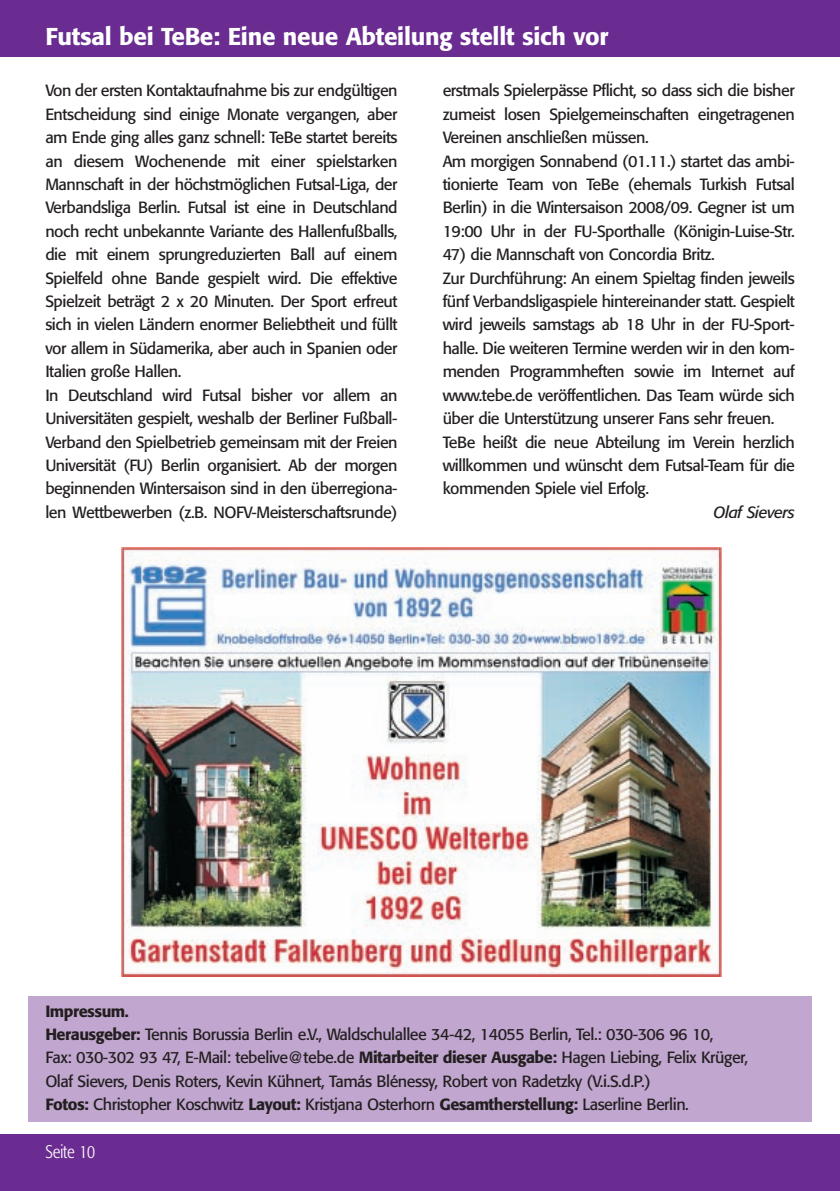
<style>
.page{position:relative;width:840px;height:1191px;background:#fff}
.page>*{position:absolute;margin:0;border:0;box-sizing:border-box;transform-origin:0 0}
.t1{font:500 24px "FO16";color:#fff}
.t2{font:300 condensed 18px "FO16";color:#fff}
.t3{font:16px/23.4px "FO16";letter-spacing:-.015em;color:#231f20}
.t4{font:italic 16px "FO16";letter-spacing:-.015em;color:#231f20}
.s1{font-weight:500}
.s2{font-family:"Helvetica"}
</style>
<div class="page">
<div style="left:28px;top:996px;width:783px;height:125px;background:#c1a7cf"></div>
<div style="left:0;top:0;width:839px;height:57px;background:#6a2c91"></div>
<div style="left:0;top:1134px;width:839px;height:57px;background:#6a2c91"></div>
<img style="left:121px;top:547px;width:599px;height:429px">
<h1 class="t1" style="left:45px;top:23px;width:564px">Futsal bei TeBe: Eine neue Abteilung stellt sich vor</h1>
<p class="t3" style="left:45px;top:79px;width:353px">Von der ersten Kontaktaufnahme bis zur endgültigen Entscheidung sind einige Monate vergangen, aber am Ende ging alles ganz schnell: TeBe startet bereits an diesem Wochenende mit einer spielstarken Mannschaft in der höchstmöglichen Futsal-Liga, der Verbandsliga Berlin. Futsal ist eine in Deutschland noch recht unbekannte Variante des Hallenfußballs, die mit einem sprungreduzierten Ball auf einem Spielfeld ohne Bande gespielt wird. Die effektive Spielzeit beträgt 2 x 20 Minuten. Der Sport erfreut sich in vielen Ländern enormer Beliebtheit und füllt vor allem in Südamerika, aber auch in Spanien oder Italien große Hallen.<br>In Deutschland wird Futsal bisher vor allem an Universitäten gespielt, weshalb der Berliner Fußball-Verband den Spielbetrieb gemeinsam mit der Freien Universität (FU) Berlin organisiert. Ab der morgen beginnenden Wintersaison sind in den überregiona&shy;len Wettbewerben (z.B. NOFV-Meisterschaftsrunde)</p>
<p class="t3" style="left:442px;top:79px;width:353px">erstmals Spielerpässe Pflicht, so dass sich die bisher zumeist losen Spielgemeinschaften eingetragenen Vereinen anschließen müssen.<br>Am morgigen Sonnabend (01.11.) startet das ambi&shy;tionierte Team von TeBe (ehemals Turkish Futsal Berlin) in die Wintersaison 2008/09. Gegner ist um 19:00 Uhr in der FU-Sporthalle (Königin-Luise-Str.</p>
<p class="t3" style="left:442px;top:243px;width:353px">47) die Mannschaft von Concordia Britz.<br>Zur Durchführung: An einem Spieltag finden jeweils fünf Verbandsligaspiele hintereinander statt. Gespielt wird jeweils samstags ab 18 Uhr in der FU-Sport&shy;halle. Die weiteren Termine werden wir in den kom&shy;menden Programmheften sowie im Internet auf www.tebe.de veröffentlichen. Das Team würde sich über die Unterstützung unserer Fans sehr freuen.<br>TeBe heißt die neue Abteilung im Verein herzlich willkommen und wünscht dem Futsal-Team für die kommenden Spiele viel Erfolg.</p>
<p class="t4" style="left:713px;top:503px;width:82px">Olaf Sievers</p>
<p class="t3" style="left:45px;top:999px;width:703px"><span class="s1">Impressum.<br>Herausgeber:</span> Tennis Borussia Berlin e.V., Waldschulallee 34-42, 14055 Berlin, Tel.: 030-306 96 10,<br>Fax: 030-302 93 47, E-Mail: tebelive<span class="s2">@</span>tebe.de <span class="s1">Mitarbeiter dieser Ausgabe:</span> Hagen Liebing, Felix Krüger, Olaf Sievers, Denis Roters, Kevin Kühnert, Tamás Blénessy, Robert von Radetzky (V.i.S.d.P.)<br><span class="s1">Fotos:</span> Christopher Koschwitz <span class="s1">Layout:</span> Kristjana Osterhorn <span class="s1">Gesamtherstellung:</span> Laserline Berlin.</p>
<p class="t2" style="left:45px;top:1141px;width:51px">Seite 10</p>
</div>
